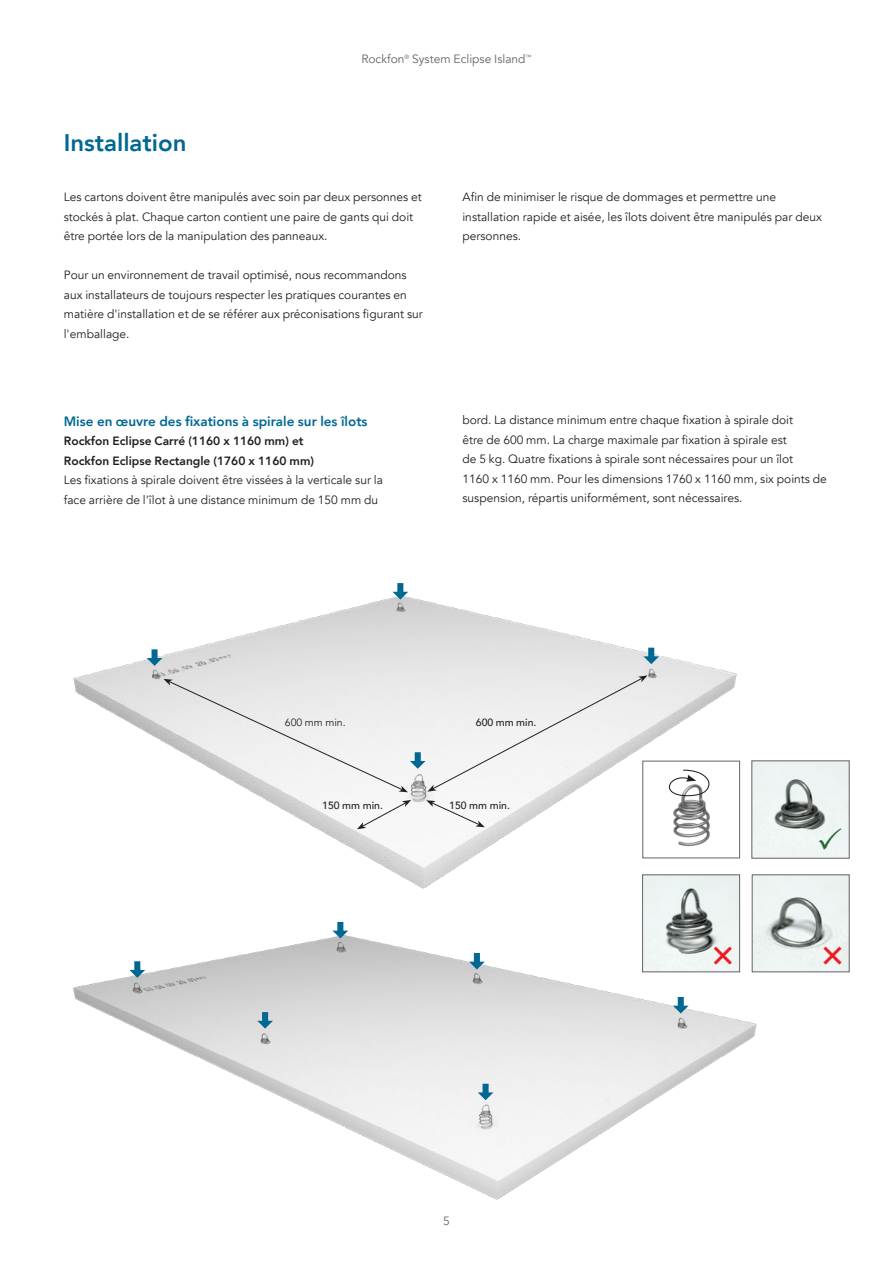
<style>
.page{position:relative;width:893px;height:1263px;background:#fff}
.page>*{position:absolute;margin:0;border:0;box-sizing:border-box;transform-origin:0 0}
.t1{font:800 24px "Avenir";color:#006893}
.t2{font:800 13.5px "Avenir";color:#006893}
.t3{font:12px/19.5px "Avenir";color:#231f20}
.t4{font:800 12px/19.5px "Avenir";color:#231f20}
.t5{font:12px "Avenir";color:#636466}
.t6{font:500 10.5px "Avenir";color:#231f20}
.t7{font:10.5px "Avenir";color:#231f20}
</style>
<div class="page">
<img style="left:73px;top:912px;width:696px;height:288px">
<img style="left:73px;top:597px;width:668px;height:297px">
<img style="left:667px;top:782px;width:49px;height:66px">
<div style="left:643px;top:761px;width:97px;height:97px;border:1px solid #636466"></div>
<svg style="left:658px;top:769px;width:52px;height:28px"></svg>
<svg style="left:426px;top:800px;width:59px;height:27px"></svg>
<svg style="left:357px;top:800px;width:54px;height:29px"></svg>
<img style="left:754px;top:763px;width:93px;height:93px">
<img style="left:754px;top:877px;width:93px;height:93px">
<div style="left:752px;top:875px;width:97px;height:97px;border:1px solid #636466"></div>
<img style="left:644px;top:877px;width:94px;height:93px">
<div style="left:642px;top:875px;width:98px;height:97px;border:1px solid #636466"></div>
<svg style="left:469px;top:953px;width:16px;height:16px"></svg>
<svg style="left:333px;top:922px;width:15px;height:16px"></svg>
<svg style="left:257px;top:1012px;width:16px;height:16px"></svg>
<svg style="left:478px;top:1084px;width:15px;height:16px"></svg>
<svg style="left:129px;top:961px;width:16px;height:17px"></svg>
<svg style="left:673px;top:997px;width:16px;height:16px"></svg>
<svg style="left:392px;top:583px;width:16px;height:17px"></svg>
<svg style="left:147px;top:649px;width:15px;height:17px"></svg>
<svg style="left:643px;top:648px;width:16px;height:16px"></svg>
<svg style="left:163px;top:675px;width:485px;height:117px"></svg>
<svg style="left:819px;top:828px;width:22px;height:22px"></svg>
<svg style="left:714px;top:947px;width:18px;height:18px"></svg>
<svg style="left:823px;top:947px;width:18px;height:18px"></svg>
<h1 class="t1" style="left:64px;top:124px;width:124px">Installation</h1>
<p class="t5" style="left:361px;top:52px;width:172px">Rockfon<sup>®</sup> System Eclipse Island<sup>™</sup></p>
<p class="t3" style="left:64px;top:188px;width:360px">Les cartons doivent être manipulés avec soin par deux personnes et stockés à plat. Chaque carton contient une paire de gants qui doit être portée lors de la manipulation des panneaux.</p>
<p class="t3" style="left:64px;top:266px;width:361px">Pour un environnement de travail optimisé, nous recommandons aux installateurs de toujours respecter les pratiques courantes en matière d'installation et de se référer aux préconisations figurant sur l'emballage.</p>
<p class="t2" style="left:64px;top:411px;width:305px">Mise en œuvre des fixations à spirale sur les îlots</p>
<p class="t4" style="left:64px;top:431px;width:252px">Rockfon Eclipse Carré (1160 x 1160 mm) et<br>Rockfon Eclipse Rectangle (1760 x 1160 mm)</p>
<p class="t3" style="left:64px;top:471px;width:321px">Les fixations à spirale doivent être vissées à la verticale sur la face arrière de l'îlot à une distance minimum de 150 mm du</p>
<p class="t3" style="left:462px;top:188px;width:361px">Afin de minimiser le risque de dommages et permettre une installation rapide et aisée, les îlots doivent être manipulés par deux personnes.</p>
<p class="t3" style="left:462px;top:411px;width:366px">bord. La distance minimum entre chaque fixation à spirale doit<br>être de 600 mm. La charge maximale par fixation à spirale est<br>de 5 kg. Quatre fixations à spirale sont nécessaires pour un îlot<br>1160 x 1160 mm. Pour les dimensions 1760 x 1160 mm, six points de suspension, répartis uniformément, sont nécessaires.</p>
<p class="t7" style="left:285px;top:716px;width:62px">600 mm min.</p>
<p class="t6" style="left:322px;top:797px;width:62px">150 mm min.</p>
<p class="t6" style="left:476px;top:713px;width:62px">600 mm min.</p>
<p class="t6" style="left:449px;top:797px;width:62px">150 mm min.</p>
<p class="t5" style="left:443px;top:1213px;width:8px">5</p>
</div>
